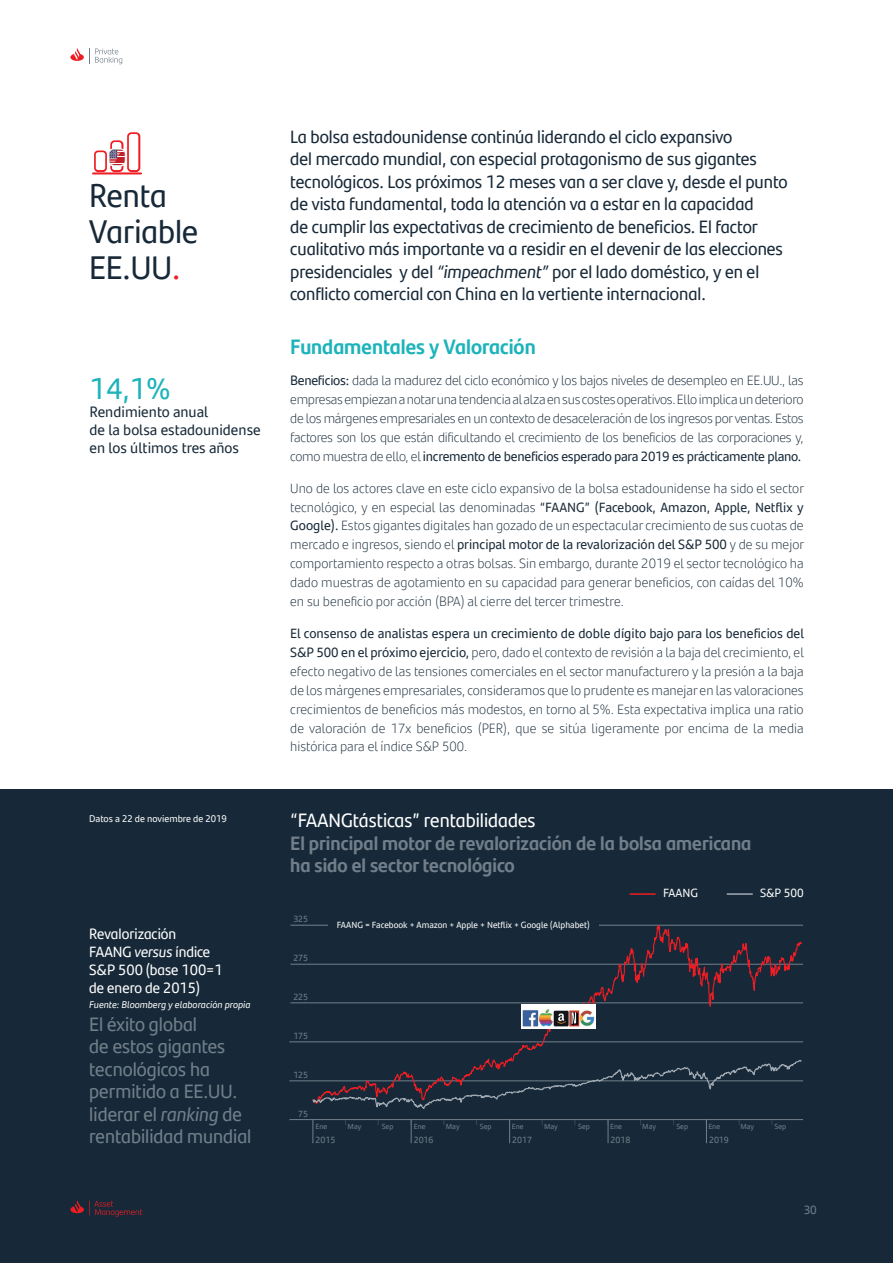
<style>
.page{position:relative;width:893px;height:1263px;background:#fff}
.page>*{position:absolute;margin:0;border:0;box-sizing:border-box;transform-origin:0 0}
.Titular_h3-rojo{font:33px "Santander Headline";color:#172938}
.info_numeros_positiv{font:30px "Santander Headline";color:#1cb3bb}
.SubtituloAzul{font:700 21px "Santander Headline";color:#1cb3bb}
.info-titulares_posit{font:700 19.5px/22.5px "Santander Headline";color:#727f8a}
.SumarioGrafico{font:19.5px/22.5px "Santander Headline";color:#727f8a}
.entradilla{font:18px/22.5px "Santander Headline";color:#172938}
.Titulos_graficos{font:15px/18px "Santander Headline";color:#fff}
.info_leyenda_numero{font:15px/18px "Santander Text";color:#172938}
.p1{font:300 13.5px/18.9px "Santander Text";color:#172938;text-align:justify}
.t1{font:12px "Santander Text";color:#fff}
.t2{font:12px "Santander Headline";color:#727f8a}
.FuenteGrafico{font:italic 9.75px "Santander Text";color:#fff}
.t3{font:9.75px "Santander Text";color:#fff}
.notas{font:9px "Santander Text";color:#fff}
.t4{font:9px "Santander Text";color:#727f8a}
.t5{font:7.5px "Santander Text";color:#727f8a}
.t6{font:5.25px "Santander Text";color:#727f8a;scale:.77 1}
.s1{color:#ee1d23}
.s2{font-style:italic}
.s3{font-weight:400}
.s4{font-weight:400;color:#fff}
</style>
<div class="page">
<svg style="left:70px;top:48px;width:52px;height:16px"></svg>
<div style="left:0;top:789px;width:893px;height:474px;background:#172938"></div>
<svg style="left:70px;top:1200px;width:72px;height:16px"></svg>
<svg style="left:94px;top:132px;width:46px;height:40px"></svg>
<hr style="left:92px;top:172px;width:50px;height:2px;background:#ee1d23">
<hr style="left:727px;top:893px;width:25px;height:2px;background:#a1aab3">
<hr style="left:630px;top:893px;width:25px;height:2px;background:#ee1d23">
<hr style="left:290px;top:925px;width:513px;height:1px;background:#727f8a">
<hr style="left:290px;top:964px;width:513px;height:1px;background:#727f8a">
<hr style="left:290px;top:1002px;width:513px;height:1px;background:#727f8a">
<hr style="left:289px;top:1041px;width:514px;height:1px;background:#727f8a">
<hr style="left:289px;top:1080px;width:514px;height:1px;background:#727f8a">
<hr style="left:289px;top:1119px;width:514px;height:1px;background:#727f8a">
<svg style="left:312px;top:924px;width:490px;height:130px"></svg>
<svg style="left:312px;top:1054px;width:490px;height:89px"></svg>
<img style="left:521px;top:1005px;width:74px;height:24px">
<p class="Titular_h3-rojo" style="left:89px;top:170px;width:79px">Renta</p>
<p class="Titular_h3-rojo" style="left:89px;top:206px;width:111px">Variable</p>
<p class="Titular_h3-rojo" style="left:89px;top:242px;width:92px">EE.UU<span class="s1">.</span></p>
<p class="info_numeros_positiv" style="left:90px;top:366px;width:82px">14,1%</p>
<p class="info_leyenda_numero" style="left:90px;top:402px;width:173px">Rendimiento anual<br>de la bolsa estadounidense en los últimos tres años</p>
<p class="t3" style="left:89px;top:811px;width:139px">Datos a 22 de noviembre de 2019</p>
<p class="Titulos_graficos" style="left:89px;top:924px;width:135px">Revalorización<br>FAANG <span class="s2">versus</span> índice<br>S&amp;P 500 (base 100=1 de enero de 2015)</p>
<p class="FuenteGrafico" style="left:89px;top:997px;width:163px">Fuente: Bloomberg y elaboración propia</p>
<p class="SumarioGrafico" style="left:89px;top:1011px;width:164px">El éxito global<br>de estos gigantes tecnológicos ha permitido a EE.UU. liderar el <span class="s2">ranking</span> de rentabilidad mundial</p>
<p class="entradilla" style="left:290px;top:124px;width:499px">La bolsa estadounidense continúa liderando el ciclo expansivo<br>del mercado mundial, con especial protagonismo de sus gigantes tecnológicos. Los próximos 12 meses van a ser clave y, desde el punto de vista fundamental, toda la atención va a estar en la capacidad<br>de cumplir las expectativas de crecimiento de beneficios. El factor cualitativo más importante va a residir en el devenir de las elecciones presidenciales y del <span class="s2">“impeachment”</span> por el lado doméstico, y en el conflicto comercial con China en la vertiente internacional.</p>
<p class="SubtituloAzul" style="left:290px;top:330px;width:247px">Fundamentales y Valoración</p>
<p class="p1" style="left:290px;top:370px;width:515px"><span class="s3">Beneficios:</span> dada la madurez del ciclo económico y los bajos niveles de desempleo en EE.UU., las empresas empiezan a notar una tendencia al alza en sus costes operativos. Ello implica un deterioro de los márgenes empresariales en un contexto de desaceleración de los ingresos por ventas. Estos factores son los que están dificultando el crecimiento de los beneficios de las corporaciones y, como muestra de ello, el <span class="s3">incremento de beneficios esperado para 2019 es prácticamente plano.</span></p>
<p class="p1" style="left:290px;top:478px;width:515px">Uno de los actores clave en este ciclo expansivo de la bolsa estadounidense ha sido el sector tecnológico, y en especial las denominadas <span class="s3">“FAANG” (Facebook, Amazon, Apple, Netflix y Google).</span> Estos gigantes digitales han gozado de un espectacular crecimiento de sus cuotas de mercado e ingresos, siendo el <span class="s3">principal motor de la revalorización del S&amp;P 500</span> y de su mejor comportamiento respecto a otras bolsas. Sin embargo, durante 2019 el sector tecnológico ha dado muestras de agotamiento en su capacidad para generar beneficios, con caídas del 10% en su beneficio por acción (BPA) al cierre del tercer trimestre.</p>
<p class="p1" style="left:290px;top:623px;width:515px"><span class="s3">El consenso de analistas espera un crecimiento de doble dígito bajo para los beneficios del S&amp;P 500 en el próximo ejercicio,</span> pero, dado el contexto de revisión a la baja del crecimiento, el efecto negativo de las tensiones comerciales en el sector manufacturero y la presión a la baja de los márgenes empresariales, consideramos que lo prudente es manejar en las valoraciones crecimientos de beneficios más modestos, en torno al 5%. Esta expectativa implica una ratio de valoración de 17x beneficios (PER), que se sitúa ligeramente por encima de la media histórica para el índice S&amp;P 500.</p>
<p class="info-titulares_posit" style="left:290px;top:808px;width:463px"><span class="s4">“FAANGtásticas” rentabilidades<br></span>El principal motor de revalorización de la bolsa americana ha sido el sector tecnológico</p>
<p class="t4" style="left:293px;top:912px;width:16px">325</p>
<p class="t4" style="left:293px;top:951px;width:16px">275</p>
<p class="t4" style="left:293px;top:990px;width:16px">225</p>
<p class="t4" style="left:293px;top:1029px;width:16px">175</p>
<p class="t4" style="left:293px;top:1068px;width:16px">125</p>
<p class="t4" style="left:298px;top:1107px;width:11px">75</p>
<p class="notas" style="left:337px;top:918px;width:255px">FAANG = Facebook + Amazon + Apple + Netflix + Google (Alphabet)</p>
<p class="t1" style="left:663px;top:884px;width:37px">FAANG</p>
<p class="t1" style="left:760px;top:884px;width:45px">S&amp;P 500</p>
<p class="t6" style="left:345px;top:1118px;width:3px">|</p>
<p class="t6" style="left:378px;top:1118px;width:3px">|</p>
<p class="t6" style="left:476px;top:1118px;width:3px">|</p>
<p class="t6" style="left:542px;top:1118px;width:3px">|</p>
<p class="t6" style="left:640px;top:1118px;width:3px">|</p>
<p class="t6" style="left:673px;top:1118px;width:3px">|</p>
<p class="t6" style="left:739px;top:1118px;width:3px">|</p>
<p class="t5" style="left:315px;top:1121px;width:13px">Ene</p>
<p class="t5" style="left:348px;top:1121px;width:15px">May</p>
<p class="t5" style="left:382px;top:1121px;width:13px">Sep</p>
<p class="t5" style="left:414px;top:1121px;width:13px">Ene</p>
<p class="t5" style="left:446px;top:1121px;width:15px">May</p>
<p class="t5" style="left:480px;top:1121px;width:13px">Sep</p>
<p class="t5" style="left:512px;top:1121px;width:13px">Ene</p>
<p class="t5" style="left:544px;top:1121px;width:15px">May</p>
<p class="t5" style="left:578px;top:1121px;width:13px">Sep</p>
<p class="t5" style="left:610px;top:1121px;width:13px">Ene</p>
<p class="t5" style="left:642px;top:1121px;width:15px">May</p>
<p class="t5" style="left:676px;top:1121px;width:13px">Sep</p>
<p class="t5" style="left:708px;top:1121px;width:13px">Ene</p>
<p class="t5" style="left:740px;top:1121px;width:15px">May</p>
<p class="t5" style="left:775px;top:1121px;width:13px">Sep</p>
<p class="t4" style="left:315px;top:1133px;width:21px">2015</p>
<p class="t4" style="left:414px;top:1133px;width:21px">2016</p>
<p class="t4" style="left:512px;top:1133px;width:21px">2017</p>
<p class="t4" style="left:611px;top:1133px;width:21px">2018</p>
<p class="t4" style="left:709px;top:1133px;width:21px">2019</p>
<p class="t2" style="left:804px;top:1201px;width:15px">30</p>
</div>
